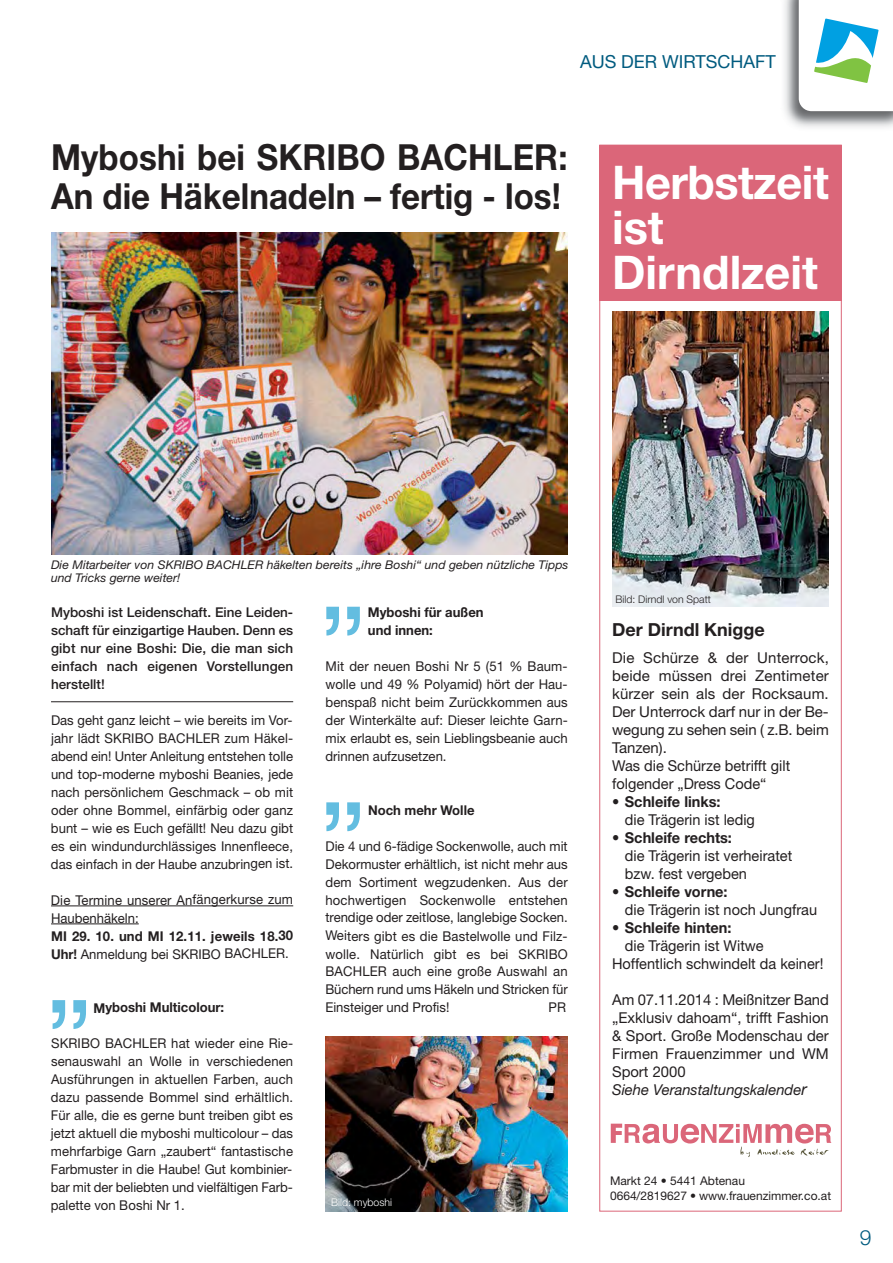
<style>
.page{position:relative;width:893px;height:1263px;background:#fff}
.page>*{position:absolute;margin:0;border:0;box-sizing:border-box;transform-origin:0 0}
.t1{font:111.75px "Helvetica Neue";color:#63bde0}
.t2{font:700 46.5px/45px "Helvetica Neue";color:#fff}
.t3{font:700 36px/39px "Helvetica Neue";color:#231f20;scale:.92 1}
.t4{font:300 21px "Helvetica Neue";color:#005b7f}
.t5{font:18px "Helvetica Neue";color:#005b7f}
.t6{font:700 18px "Helvetica Neue";color:#231f20}
.t7{font:15px/18px "Helvetica Neue";color:#231f20}
.t8{font:700 15px "Helvetica Neue";color:#231f20}
.t9{font:13.5px/18px "Helvetica Neue";color:#231f20;text-align:justify}
.t10{font:500 13.5px/18px "Helvetica Neue";letter-spacing:.01em;color:#231f20;text-align:justify}
.t11{font:700 13.5px/18px "Helvetica Neue";color:#231f20}
.t12{font:italic 12px/13.5px "Helvetica Neue";color:#231f20}
.t13{font:12px/15px "Helvetica Neue";color:#231f20}
.t14{font:300 10.5px "Helvetica Neue";color:#231f20}
.t15{font:300 10.5px "Helvetica Neue";color:#fff}
.s1{font-weight:400}
.s2{font-style:italic}
.s3{font-style:italic;font-size:16.5px}
</style>
<div class="page">
<img style="left:784px;top:0;width:109px;height:128px">
<svg style="left:799px;top:0;width:94px;height:111px"></svg>
<div style="left:599px;top:145px;width:243px;height:155px;background:#db6679"></div>
<div style="left:599px;top:145px;width:243px;height:1067px;border:1px solid #db6679"></div>
<svg style="left:611px;top:1124px;width:220px;height:33px"></svg>
<img style="left:612px;top:312px;width:217px;height:295px">
<hr style="left:51px;top:701px;width:242px;height:1px;background:#231f20">
<hr style="left:51px;top:906px;width:242px;height:1px;background:#231f20">
<hr style="left:51px;top:924px;width:88px;height:1px;background:#231f20">
<img style="left:51px;top:233px;width:516px;height:322px">
<img style="left:325px;top:1037px;width:242px;height:175px">
<h3 class="t5" style="left:580px;top:55px;width:197px">AUS DER WIRTSCHAFT</h3>
<h3 class="t3" style="left:51px;top:141px;width:563px">Myboshi bei SKRIBO BACHLER:<br>An die Häkelnadeln – fertig - los!</h3>
<h2 class="t2" style="left:612px;top:164px;width:218px">Herbstzeit ist<br>Dirndlzeit</h2>
<p class="t12" style="left:51px;top:559px;width:519px">Die Mitarbeiter von SKRIBO BACHLER häkelten bereits „ihre Boshi“ und geben nützliche Tipps und Tricks gerne weiter!</p>
<p class="t10" style="left:51px;top:604px;width:244px">Myboshi ist Leidenschaft. Eine Leiden&shy;schaft für einzigartige Hauben. Denn es gibt nur eine Boshi: Die, die man sich einfach nach eigenen Vorstellungen herstellt!</p>
<p class="t9" style="left:51px;top:712px;width:244px">Das geht ganz leicht – wie bereits im Vor&shy;jahr lädt SKRIBO BACHLER zum Häkel&shy;abend ein! Unter Anleitung entstehen tolle und top-moderne myboshi Beanies, jede nach persönlichem Geschmack – ob mit oder ohne Bommel, einfärbig oder ganz bunt – wie es Euch gefällt! Neu dazu gibt es ein windundurchlässiges Innenfleece, das einfach in der Haube anzubringen ist.</p>
<p class="t9" style="left:51px;top:892px;width:244px">Die Termine unserer Anfängerkurse zum<br>Haubenhäkeln:</p>
<p class="t11" style="left:51px;top:928px;width:244px">MI 29. 10. und MI 12.11. jeweils 18.30<br>Uhr! <span class="s1">Anmeldung bei SKRIBO BACHLER.</span></p>
<h1 class="t1" style="left:45px;top:933px;width:50px">„</h1>
<p class="t11" style="left:94px;top:1000px;width:132px">Myboshi Multicolour:</p>
<p class="t9" style="left:51px;top:1036px;width:244px">SKRIBO BACHLER hat wieder eine Rie&shy;senauswahl an Wolle in verschiedenen Ausführungen in aktuellen Farben, auch dazu passende Bommel sind erhältlich.<br>Für alle, die es gerne bunt treiben gibt es jetzt aktuell die myboshi multicolour – das mehrfarbige Garn „zaubert“ fantastische Farbmuster in die Haube! Gut kombinier&shy;bar mit der beliebten und vielfältigen Farb&shy;palette von Boshi Nr 1.</p>
<h1 class="t1" style="left:319px;top:539px;width:50px">„</h1>
<p class="t11" style="left:368px;top:604px;width:117px">Myboshi für außen und innen:</p>
<p class="t9" style="left:325px;top:658px;width:244px">Mit der neuen Boshi Nr 5 (51 % Baum&shy;wolle und 49 % Polyamid) hört der Hau&shy;benspaß nicht beim Zurückkommen aus der Winterkälte auf: Dieser leichte Garn&shy;mix erlaubt es, sein Lieblingsbeanie auch drinnen aufzusetzen.</p>
<h1 class="t1" style="left:319px;top:735px;width:50px">„</h1>
<p class="t11" style="left:368px;top:802px;width:108px">Noch mehr Wolle</p>
<p class="t9" style="left:325px;top:838px;width:244px">Die 4 und 6-fädige Sockenwolle, auch mit Dekormuster erhältlich, ist nicht mehr aus dem Sortiment wegzudenken. Aus der hochwertigen Sockenwolle entstehen trendige oder zeitlose, langlebige Socken.<br>Weiters gibt es die Bastelwolle und Filz&shy;wolle. Natürlich gibt es bei SKRIBO BACHLER auch eine große Auswahl an Büchern rund ums Häkeln und Stricken für Einsteiger und Profis!</p>
<p class="t9" style="left:548px;top:1000px;width:19px">PR</p>
<p class="t15" style="left:331px;top:1199px;width:62px">Bild: myboshi</p>
<p class="t14" style="left:615px;top:596px;width:97px">Bild: Dirndl von Spatt</p>
<h3 class="t6" style="left:612px;top:623px;width:154px">Der Dirndl Knigge</h3>
<p class="t7" style="left:612px;top:650px;width:218px">Die Schürze &amp; der Unterrock, beide müssen drei Zentimeter kürzer sein als der Rocksaum.<br>Der Unterrock darf nur in der Be&shy;wegung zu sehen sein ( z.B. beim<br>Tanzen).<br>Was die Schürze betrifft gilt folgender „Dress Code“</p>
<p class="t8" style="left:612px;top:796px;width:110px">• Schleife links:</p>
<p class="t7" style="left:625px;top:812px;width:131px">die Trägerin ist ledig</p>
<p class="t8" style="left:612px;top:832px;width:121px">• Schleife rechts:</p>
<p class="t7" style="left:625px;top:848px;width:169px">die Trägerin ist verheiratet bzw. fest vergeben</p>
<p class="t8" style="left:612px;top:886px;width:117px">• Schleife vorne:</p>
<p class="t7" style="left:625px;top:902px;width:194px">die Trägerin ist noch Jungfrau</p>
<p class="t8" style="left:612px;top:922px;width:121px">• Schleife hinten:</p>
<p class="t7" style="left:612px;top:938px;width:213px;text-indent:13px">die Trägerin ist Witwe<br>Hoffentlich schwindelt da keiner!</p>
<p class="t7" style="left:612px;top:992px;width:218px">Am 07.11.2014 : Meißnitzer Band „Exklusiv dahoam“, trifft Fashion &amp; Sport. Große Modenschau der<br>Firmen Frauenzimmer und WM<br>Sport 2000<br><span class="s2">Siehe Veranstaltungskalende</span><span class="s3">r</span></p>
<p class="t13" style="left:610px;top:1174px;width:223px">Markt 24 • 5441 Abtenau<br>0664/2819627 • www.frauenzimmer.co.at</p>
<h3 class="t4" style="left:860px;top:1230px;width:13px">9</h3>
</div>
